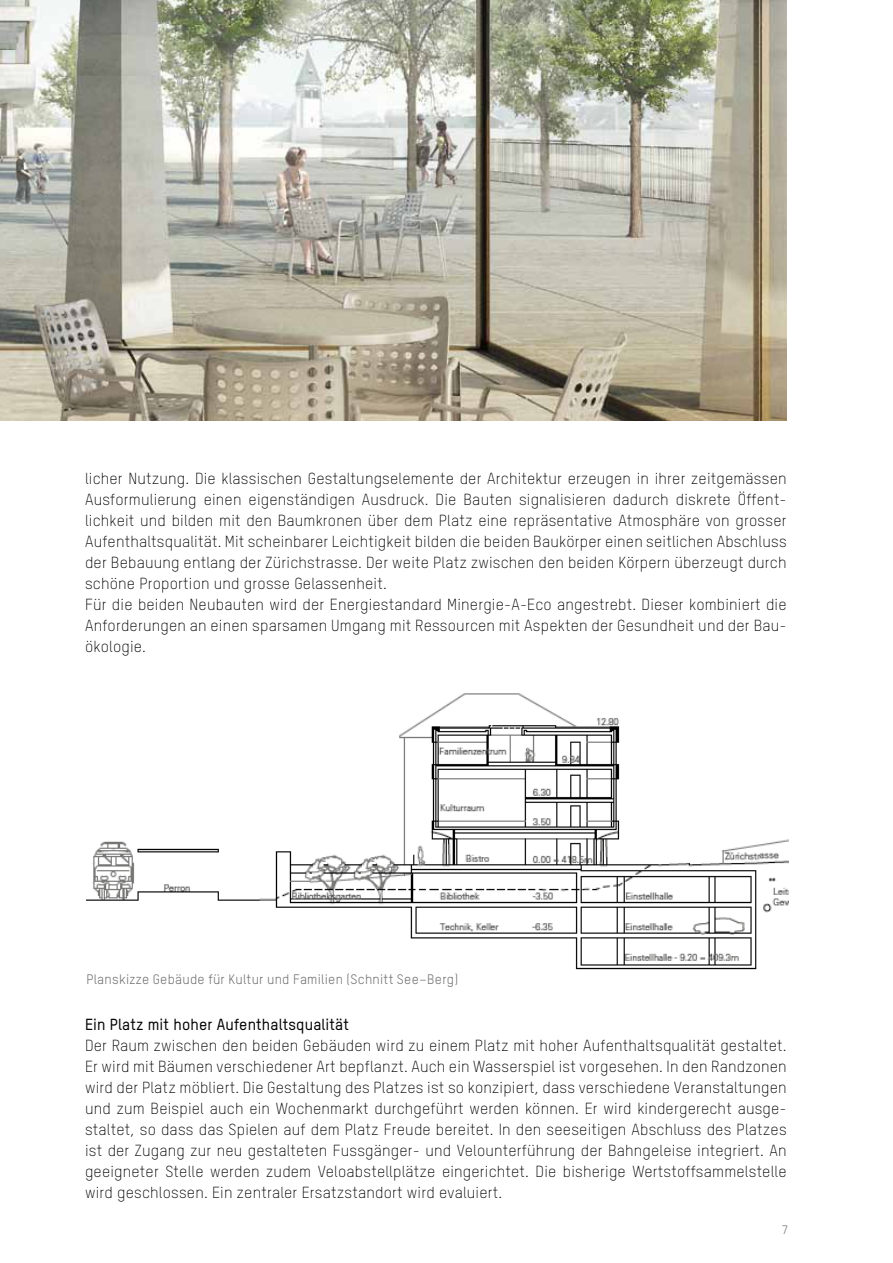
<style>
.page{position:relative;width:893px;height:1263px;background:#fff}
.page>*{position:absolute;margin:0;border:0;box-sizing:border-box;transform-origin:0 0}
.t1{font:300 15.75px/21px "TSTAR";letter-spacing:.01em;color:#000}
.t2{font:500 15.75px "TSTAR";letter-spacing:.01em;color:#000}
.t3{font:13.5px "TSTAR";letter-spacing:.02em;color:#706f6f}
.t4{font:12px "TSTAR";color:#706f6f}
</style>
<div class="page">
<img style="left:0;top:0;width:787px;height:421px">
<img style="left:86px;top:693px;width:702px;height:277px">
<p class="t1" style="left:85px;top:468px;width:703px">licher Nutzung. Die klassischen Gestaltungselemente der Architektur erzeugen in ihrer zeitgemässen Ausformulierung einen eigenständigen Ausdruck. Die Bauten signalisieren dadurch diskrete Öffent&shy;lichkeit und bilden mit den Baumkronen über dem Platz eine repräsentative Atmosphäre von grosser Aufenthaltsqualität. Mit scheinbarer Leichtigkeit bilden die beiden Baukörper einen seitlichen Abschluss der Bebauung entlang der Zürichstrasse. Der weite Platz zwischen den beiden Körpern überzeugt durch schöne Proportion und grosse Gelassenheit.<br>Für die beiden Neubauten wird der Energiestandard Minergie-A-Eco angestrebt. Dieser kombiniert die Anforderungen an einen sparsamen Umgang mit Ressourcen mit Aspekten der Gesundheit und der Bau&shy;ökologie.</p>
<p class="t3" style="left:86px;top:971px;width:373px">Planskizze Gebäude für Kultur und Familien (Schnitt See–Berg)</p>
<p class="t2" style="left:85px;top:1015px;width:265px">Ein Platz mit hoher Aufenthaltsqualität</p>
<p class="t1" style="left:85px;top:1035px;width:703px;text-align:justify">Der Raum zwischen den beiden Gebäuden wird zu einem Platz mit hoher Aufenthaltsqualität gestaltet.<br>Er wird mit Bäumen verschiedener Art bepflanzt. Auch ein Wasserspiel ist vorgesehen. In den Randzonen wird der Platz möbliert. Die Gestaltung des Platzes ist so konzipiert, dass verschiedene Veranstaltungen und zum Beispiel auch ein Wochenmarkt durchgeführt werden können. Er wird kindergerecht ausge&shy;staltet, so dass das Spielen auf dem Platz Freude bereitet. In den seeseitigen Abschluss des Platzes ist der Zugang zur neu gestalteten Fussgänger- und Velounterführung der Bahngeleise integriert. An geeigneter Stelle werden zudem Veloabstellplätze eingerichtet. Die bisherige Wertstoffsammelstelle wird geschlossen. Ein zentraler Ersatzstandort wird evaluiert.</p>
<p class="t4" style="left:782px;top:1222px;width:8px">7</p>
</div>
